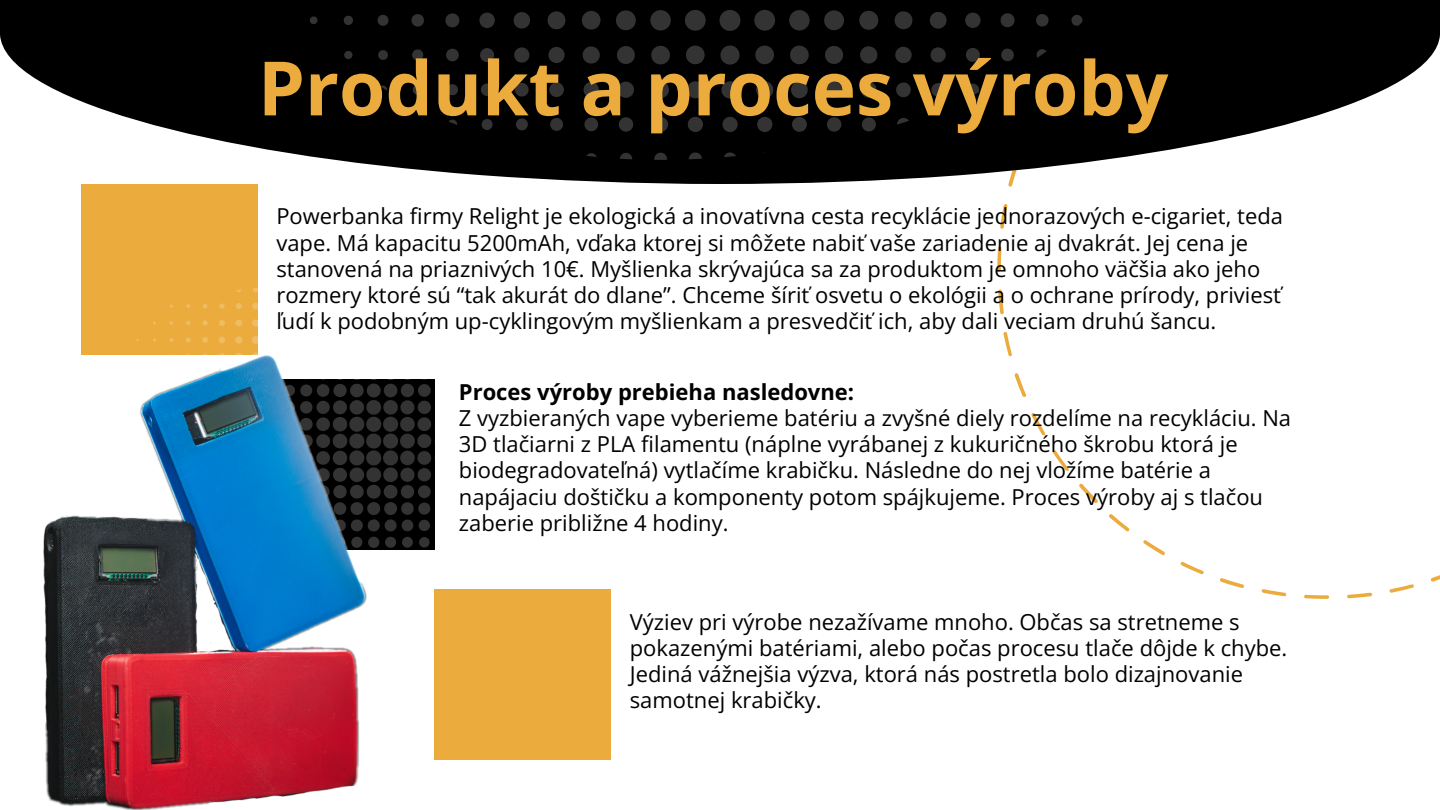
<style>
.page{position:relative;width:1440px;height:810px;background:#fff}
.page>*{position:absolute;margin:0;border:0;box-sizing:border-box;transform-origin:0 0}
.t1{font:700 75px "Open Sans";color:#ebab3d}
.t2{font:22px/26.2px "Open Sans";color:#000}
.t3{font:700 22px "Open Sans";color:#000}
</style>
<div class="page">
<div style="left:81px;top:184px;width:177px;height:170px;background:#ebab3d"></div>
<svg style="left:997px;top:184px;width:443px;height:415px"></svg>
<svg style="left:0;top:0;width:1440px;height:184px;fill:#000"></svg>
<svg style="left:207px;top:0;width:979px;height:160px;background:#070707"></svg>
<svg style="left:136px;top:287px;width:299px;height:263px"></svg>
<div style="left:434px;top:589px;width:177px;height:170px;background:#ebab3d"></div>
<img style="left:43px;top:354px;width:324px;height:456px">
<h1 class="t1" style="left:258px;top:35px;width:912px">Produkt a proces výroby</h1>
<p class="t2" style="left:276px;top:203px;width:1008px">Powerbanka firmy Relight je ekologická a inovatívna cesta recyklácie jednorazových e-cigariet, teda vape. Má kapacitu 5200mAh, vďaka ktorej si môžete nabiť vaše zariadenie aj dvakrát. Jej cena je stanovená na priaznivých 10€. Myšlienka skrývajúca sa za produktom je omnoho väčšia ako jeho rozmery ktoré sú “tak akurát do dlane”. Chceme šíriť osvetu o ekológii a o ochrane prírody, priviesť ľudí k podobným up-cyklingovým myšlienkam a presvedčiť ich, aby dali veciam druhú šancu.</p>
<p class="t3" style="left:459px;top:376px;width:397px">Proces výroby prebieha nasledovne:</p>
<p class="t2" style="left:459px;top:404px;width:834px">Z vyzbieraných vape vyberieme batériu a zvyšné diely rozdelíme na recykláciu. Na 3D tlačiarni z PLA filamentu (náplne vyrábanej z kukuričného škrobu ktorá je biodegradovateľná) vytlačíme krabičku. Následne do nej vložíme batérie a napájaciu doštičku a komponenty potom spájkujeme. Proces výroby aj s tlačou zaberie približne 4 hodiny.</p>
<p class="t2" style="left:630px;top:608px;width:659px">Výziev pri výrobe nezažívame mnoho. Občas sa stretneme s pokazenými batériami, alebo počas procesu tlače dôjde k chybe.<br>Jediná vážnejšia výzva, ktorá nás postretla bolo dizajnovanie samotnej krabičky.</p>
</div>
